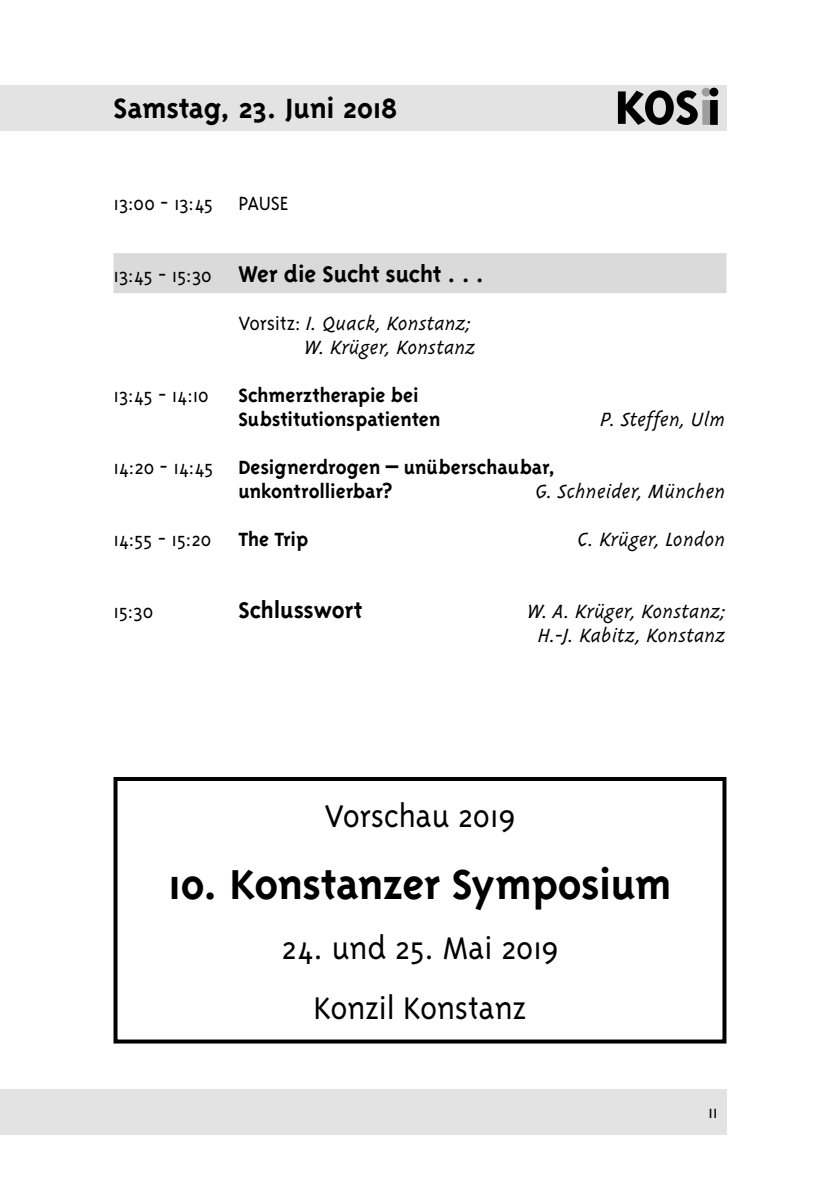
<style>
.page{position:relative;width:840px;height:1191px;background:#fff}
.page>*{position:absolute;margin:0;border:0;box-sizing:border-box;transform-origin:0 0}
.t1{font:800 54px "Triplex";letter-spacing:-.015em;color:#000}
.t2{font:700 48px "Triplex";letter-spacing:-.01em;color:#000}
.t3{font:300 36px/60px "Triplex";letter-spacing:-.015em;color:#000;text-align:center}
.t4{font:700 32px "Triplex";letter-spacing:-.01em;color:#000}
.t5{font:700 26px "Triplex";letter-spacing:-.01em;color:#000}
.t6{font:italic 300 22px/24px "Triplex";letter-spacing:-.01em;color:#000;text-align:right}
.t7{font:700 22px/24px "Triplex";color:#000}
.t8{font:300 22px "Triplex";letter-spacing:-.025em;color:#000}
.t9{font:300 20px "Triplex";color:#000}
.s1{color:#9c9d9d}
.s2{font-weight:300;font-size:22px}
.s3{font-style:normal}
.s4{font-weight:300}
.s5{font-weight:700}
</style>
<div class="page">
<div style="left:0;top:1089px;width:726px;height:45px;background:#e3e3e3"></div>
<div style="left:0;top:85px;width:726px;height:45px;background:#e3e3e3"></div>
<div style="left:113px;top:777px;width:613px;height:266px;border:4px solid #000"></div>
<div style="left:113px;top:253px;width:613px;height:40px;background:#dadada"></div>
<h3 class="t4" style="left:113px;top:90px;width:285px">Samstag, 23. Juni 2018</h3>
<h1 class="t1" style="left:614px;top:76px;width:108px">KOS<span class="s1">i</span>i</h1>
<p class="t8" style="left:113px;top:191px;width:145px">13:00 - 13:45 Pause</p>
<p class="t5" style="left:113px;top:259px;width:372px"><span class="s2">13:45 - 15:30</span> Wer die Sucht sucht . . .</p>
<p class="t6" style="left:238px;top:312px;width:239px"><span class="s3">Vorsitz:</span> I. Quack, Konstanz;<br>W. Krüger, Konstanz</p>
<p class="t8" style="left:113px;top:383px;width:97px">13:45 - 14:10</p>
<p class="t7" style="left:238px;top:383px;width:203px">Schmerztherapie bei<br>Substitutionspatienten</p>
<p class="t6" style="left:600px;top:408px;width:127px">P. Steffen, Ulm</p>
<p class="t7" style="left:238px;top:455px;width:318px;text-indent:-125px"><span class="s4">14:20 - 14:45</span> Designerdrogen – unüberschaubar, unkontrollierbar?</p>
<p class="t6" style="left:536px;top:480px;width:192px">G. Schneider, München</p>
<p class="t8" style="left:113px;top:527px;width:196px">14:55 - 15:20 <span class="s5">The Trip</span></p>
<p class="t6" style="left:578px;top:528px;width:149px">C. Krüger, London</p>
<p class="t8" style="left:113px;top:599px;width:41px">15:30</p>
<p class="t5" style="left:238px;top:595px;width:125px">Schlusswort</p>
<p class="t6" style="left:527px;top:600px;width:200px;text-align:center">W. A. Krüger, Konstanz;<br>H.-J. Kabitz, Konstanz</p>
<h3 class="t3" style="left:324px;top:786px;width:192px">Vorschau 2019</h3>
<h2 class="t2" style="left:168px;top:857px;width:505px">10. Konstanzer Symposium</h2>
<h3 class="t3" style="left:281px;top:918px;width:278px">24. und 25. Mai 2019<br>Konzil Konstanz</h3>
<p class="t9" style="left:707px;top:1101px;width:11px">11</p>
</div>
